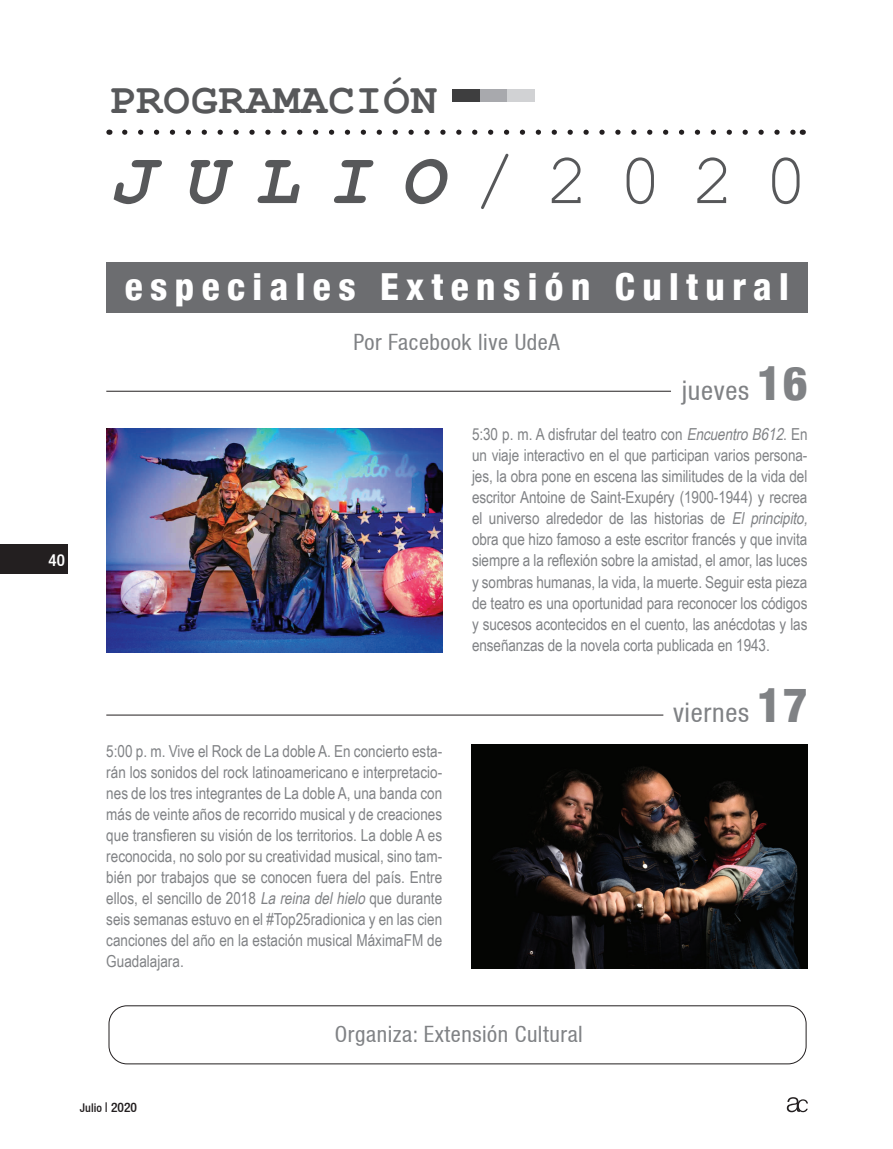
<style>
.page{position:relative;width:893px;height:1149px;background:#fff}
.page>*{position:absolute;margin:0;border:0;box-sizing:border-box;transform-origin:0 0}
.t1{font:italic 700 72.6px "Courier New";letter-spacing:.4em;color:#57585a}
.t2{font:700 43.95px "Courier New";letter-spacing:.025em;color:#57585a}
.t3{font:800 condensed 37.2px "Helvetica 87";letter-spacing:.2em;color:#fff}
.t4{font:condensed 27px "Helvetica 57";letter-spacing:.025em;color:#808285}
.t5{font:condensed 22.5px "Helvetica 57";letter-spacing:.025em;color:#808285}
.t6{font:500 condensed 16.95px "Helvetica 67";color:#fff}
.t7{font:16.5px/21px "Arial Narrow";letter-spacing:-.005em;color:#808285}
.t8{font:500 condensed 12px "Helvetica 67";color:#231f20}
.s1{font-weight:400;font-style:normal}
.s2{font-family:"Helvetica 87";font-weight:800;font-size:48px}
.s3{font-style:italic}
.s4{font-size:13.5px}
</style>
<div class="page">
<div style="left:0;top:544px;width:68px;height:29px;background:#231f20"></div>
<svg style="left:787px;top:1097px;width:21px;height:14px"></svg>
<div style="left:106px;top:261px;width:701px;height:51px;background:#6c6d70"></div>
<svg style="left:125px;top:129px;width:669px;height:6px"></svg>
<div style="left:452px;top:89px;width:28px;height:13px;background:#3e3e3f"></div>
<div style="left:480px;top:89px;width:27px;height:13px;background:#a8a9ad"></div>
<div style="left:507px;top:89px;width:28px;height:13px;background:#d1d2d4"></div>
<img style="left:106px;top:428px;width:336px;height:224px">
<img style="left:471px;top:744px;width:336px;height:224px">
<div style="left:109px;top:1005px;width:697px;height:58px;border:1px solid #231f20;border-radius:18px"></div>
<hr style="left:106px;top:391px;width:565px;height:1px;background:#231f20">
<hr style="left:106px;top:714px;width:557px;height:1px;background:#231f20">
<h2 class="t2" style="left:109px;top:72px;width:330px">PROGRAMACIÓN</h2>
<h1 class="t1" style="left:109px;top:130px;width:700px">JULIO<span class="s1">/2020</span></h1>
<p class="t6" style="left:49px;top:549px;width:18px">40</p>
<h3 class="t3" style="left:125px;top:264px;width:665px">especiales Extensión Cultural</h3>
<h3 class="t5" style="left:353px;top:329px;width:208px">Por Facebook live UdeA</h3>
<h3 class="t4" style="left:682px;top:374px;width:128px">jueves <span class="s2">16</span></h3>
<p class="t7" style="left:106px;top:740px;width:337px;text-align:justify">5:00 p. m. Vive el Rock de La doble A. En concierto esta&shy;rán los sonidos del rock latinoamericano e interpretacio&shy;nes de los tres integrantes de La doble A, una banda con más de veinte años de recorrido musical y de creaciones que transfieren su visión de los territorios. La doble A es reconocida, no solo por su creatividad musical, sino tam&shy;bién por trabajos que se conocen fuera del país. Entre ellos, el sencillo de 2018 <span class="s3">Lareinadelhielo</span>que durante seis semanas estuvo en el #Top25radionica y en las cien canciones del año en la estación musical MáximaFM de Guadalajara.</p>
<p class="t7" style="left:472px;top:423px;width:341px">5:30 p. m. A disfrutar del teatro con <span class="s3">EncuentroB612</span>. En un viaje interactivo en el que participan varios persona&shy;jes, la obra pone en escena las similitudes de la vida del escritor Antoine de Saint-Exupéry (1900-1944) y recrea el universo alrededor de las historias de <span class="s3">El principito, </span>obra que hizo famoso a este escritor francés y que invita siempre a la reflexión sobre la amistad, el amor, las luces y sombras humanas, la vida, la muerte. Seguir esta pieza de teatro es una oportunidad para reconocer los códigos y sucesos acontecidos en el cuento, las anécdotas y las enseñanzas de la novela corta publicada en 1943.</p>
<h3 class="t4" style="left:673px;top:696px;width:136px">viernes <span class="s2">17</span></h3>
<h3 class="t5" style="left:335px;top:1021px;width:249px">Organiza: Extensión Cultural</h3>
<p class="t8" style="left:80px;top:1100px;width:59px">Julio <span class="s4">| 2020</span></p>
</div>
